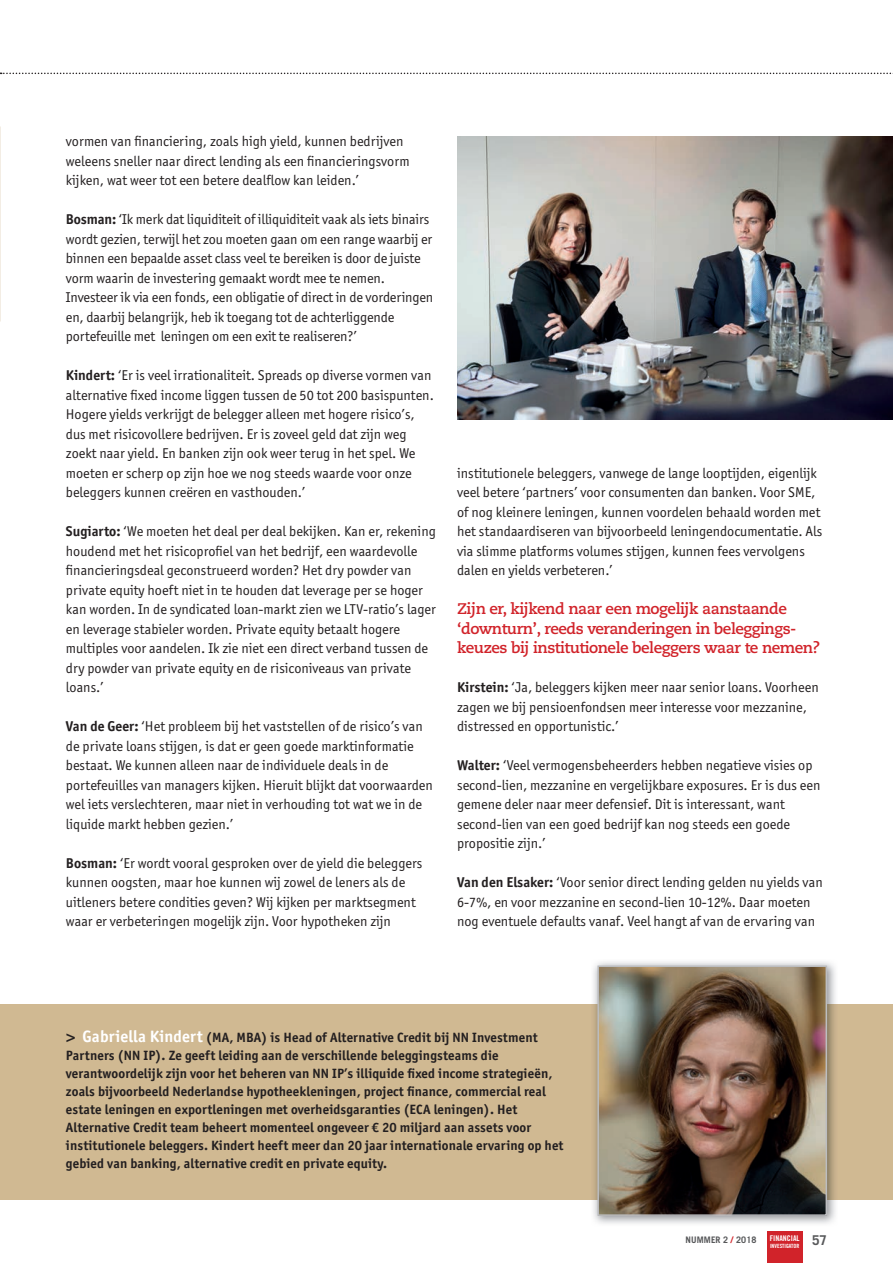
<style>
.page{position:relative;width:893px;height:1263px;background:#fff}
.page>*{position:absolute;margin:0;border:0;box-sizing:border-box;transform-origin:0 0}
.t1{font:700 15.3px/19.5px "Caecilia LT";letter-spacing:-.03em;color:#d1232a}
.t2{font:14.25px/19.5px "Officina San ITC";color:#231f20}
.t3{font:700 13.5px/18px "Officina San ITC";letter-spacing:.01em;color:#231f20}
.t4{font:700 13.5px "Trade Gothic LT";color:#57585a}
.t5{font:700 9px "Trade Gothic LT";letter-spacing:.01em;color:#57585a}
.t6{font:7.8px "Trade Gothic LT Bold Cond Twenty";color:#fff}
.t7{font:5.7px "Trade Gothic LT Bold Cond Twenty";color:#fff}
.s1{font-weight:700}
.s2{font-family:"Caecilia LT";font-weight:800;font-size:16.5px}
.s3{font-size:16.5px;color:#fff}
.s4{color:#d1232a}
</style>
<div class="page">
<div style="left:767px;top:1231px;width:35px;height:32px;background:#d1232a"></div>
<svg style="left:0;top:73px;width:893px;height:1px"></svg>
<div style="left:0;top:1004px;width:893px;height:195px;background:#d0b992"></div>
<img style="left:591px;top:961px;width:247px;height:263px">
<img style="left:591px;top:1004px;width:247px;height:195px">
<img style="left:600px;top:968px;width:224px;height:245px">
<div style="left:597px;top:965px;width:230px;height:251px;border:2px solid #bcbdc0"></div>
<img style="left:457px;top:137px;width:436px;height:282px">
<p class="t2" style="left:66px;top:132px;width:345px">vormen van financiering, zoals high yield, kunnen bedrijven weleens sneller naar direct lending als een financieringsvorm kijken, wat weer tot een betere dealflow kan leiden.’</p>
<p class="t2" style="left:66px;top:210px;width:369px"><span class="s1">Bosman:</span> ‘Ik merk dat liquiditeit of illiquiditeit vaak als iets binairs wordt gezien, terwijl het zou moeten gaan om een range waarbij er binnen een bepaalde asset class veel te bereiken is door de juiste vorm waarin de investering gemaakt wordt mee te nemen.<br>Investeer ik via een fonds, een obligatie of direct in de vorderingen en, daarbij belangrijk, heb ik toegang tot de achterliggende portefeuille met leningen om een exit te realiseren?’</p>
<p class="t2" style="left:66px;top:366px;width:369px"><span class="s1">Kindert:</span> ‘Er is veel irrationaliteit. Spreads op diverse vormen van alternative fixed income liggen tussen de 50 tot 200 basispunten.<br>Hogere yields verkrijgt de belegger alleen met hogere risico’s, dus met risicovollere bedrijven. Er is zoveel geld dat zijn weg zoekt naar yield. En banken zijn ook weer terug in het spel. We moeten er scherp op zijn hoe we nog steeds waarde voor onze beleggers kunnen creëren en vasthouden.’</p>
<p class="t2" style="left:66px;top:522px;width:371px"><span class="s1">Sugiarto:</span> ‘We moeten het deal per deal bekijken. Kan er, rekening houdend met het risicoprofiel van het bedrijf, een waardevolle financieringsdeal geconstrueerd worden? Het dry powder van private equity hoeft niet in te houden dat leverage per se hoger kan worden. In de syndicated loan-markt zien we LTV-ratio’s lager en leverage stabieler worden. Private equity betaalt hogere multiples voor aandelen. Ik zie niet een direct verband tussen de dry powder van private equity en de risiconiveaus van private loans.’</p>
<p class="t2" style="left:66px;top:717px;width:368px"><span class="s1">Van de Geer:</span> ‘Het probleem bij het vaststellen of de risico’s van de private loans stijgen, is dat er geen goede marktinformatie bestaat. We kunnen alleen naar de individuele deals in de portefeuilles van managers kijken. Hieruit blijkt dat voorwaarden wel iets verslechteren, maar niet in verhouding tot wat we in de liquide markt hebben gezien.’</p>
<p class="t2" style="left:66px;top:853px;width:358px"><span class="s1">Bosman:</span> ‘Er wordt vooral gesproken over de yield die beleggers kunnen oogsten, maar hoe kunnen wij zowel de leners als de uitleners betere condities geven? Wij kijken per marktsegment waar er verbeteringen mogelijk zijn. Voor hypotheken zijn</p>
<p class="t2" style="left:457px;top:463px;width:367px">institutionele beleggers, vanwege de lange looptijden, eigenlijk veel betere ‘partners’ voor consumenten dan banken. Voor SME, of nog kleinere leningen, kunnen voordelen behaald worden met het standaardiseren van bijvoorbeeld leningendocumentatie. Als via slimme platforms volumes stijgen, kunnen fees vervolgens dalen en yields verbeteren.’</p>
<p class="t1" style="left:457px;top:600px;width:365px">Zijn er, kijkend naar een mogelijk aanstaande ‘downturn’, reeds veranderingen in beleggings&shy;keuzes bij institutionele beleggers waar te nemen?</p>
<p class="t2" style="left:457px;top:678px;width:363px"><span class="s1">Kirstein:</span> ‘Ja, beleggers kijken meer naar senior loans. Voorheen zagen we bij pensioenfondsen meer interesse voor mezzanine, distressed en opportunistic.’</p>
<p class="t2" style="left:457px;top:756px;width:365px"><span class="s1">Walter:</span> ‘Veel vermogensbeheerders hebben negatieve visies op second-lien, mezzanine en vergelijkbare exposures. Er is dus een gemene deler naar meer defensief. Dit is interessant, want second-lien van een goed bedrijf kan nog steeds een goede propositie zijn.’</p>
<p class="t2" style="left:457px;top:873px;width:367px"><span class="s1">Van den Elsaker:</span> ‘Voor senior direct lending gelden nu yields van<br>6-7%, en voor mezzanine en second-lien 10-12%. Daar moeten nog eventuele defaults vanaf. Veel hangt af van de ervaring van</p>
<p class="t3" style="left:66px;top:1028px;width:499px"><span class="s2">&gt;</span> <span class="s3">Gabriella Kindert</span> (MA, MBA) is Head of Alternative Credit bij NN Investment Partners (NN IP). Ze geeft leiding aan de verschillende beleggingsteams die verantwoordelijk zijn voor het beheren van NN IP’s illiquide fixed income strategieën, zoals bijvoorbeeld Nederlandse hypotheekleningen, project finance, commercial real estate leningen en exportleningen met overheidsgaranties (ECA leningen). Het Alternative Credit team beheert momenteel ongeveer € 20 miljard aan assets voor institutionele beleggers. Kindert heeft meer dan 20 jaar internationale ervaring op het gebied van banking, alternative credit en private equity.</p>
<p class="t5" style="left:686px;top:1234px;width:72px">NUMMER 2 <span class="s4">/</span> 2018</p>
<p class="t4" style="left:812px;top:1232px;width:17px">57</p>
<p class="t6" style="left:770px;top:1233px;width:31px">FINANCIAL</p>
<p class="t7" style="left:770px;top:1242px;width:31px">INVESTIGATOR</p>
</div>
